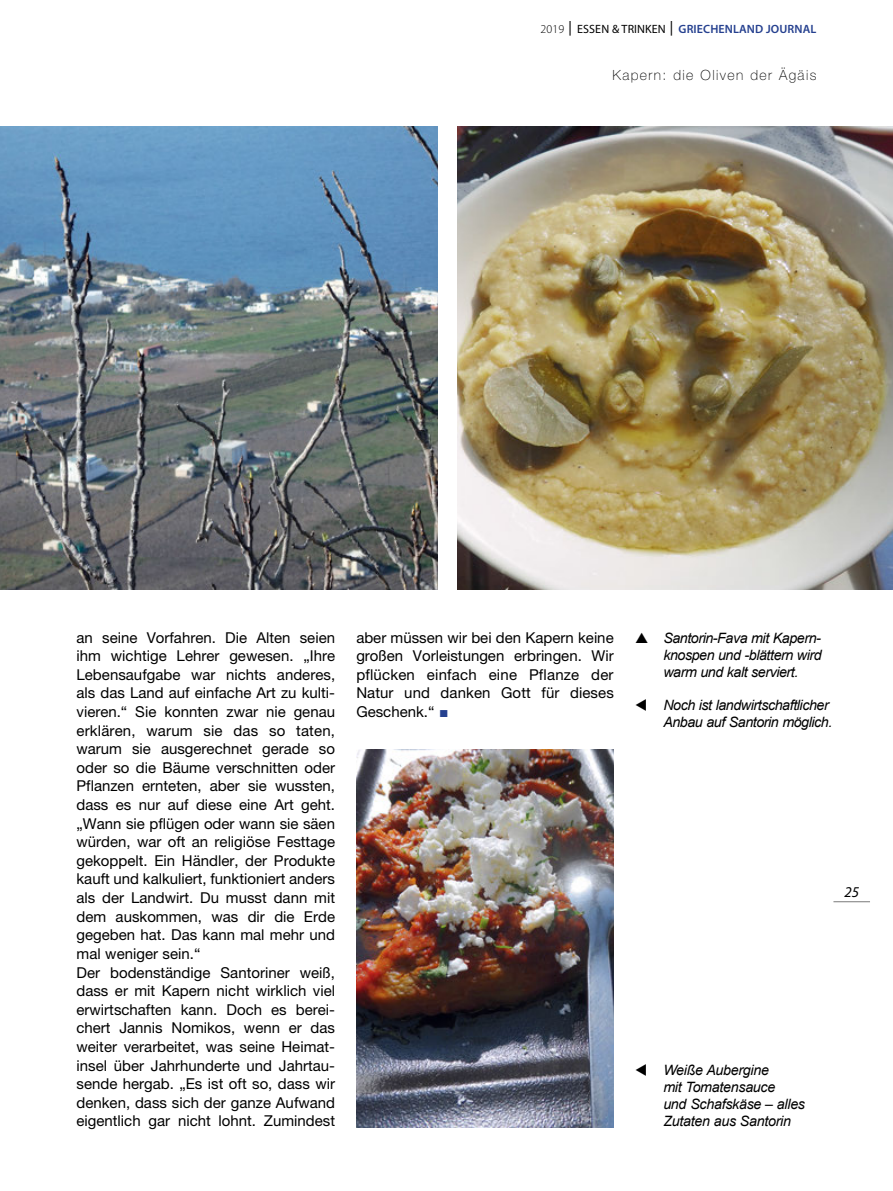
<style>
.page{position:relative;width:893px;height:1191px;background:#fff}
.page>*{position:absolute;margin:0;border:0;box-sizing:border-box;transform-origin:0 0}
.t1{font:15px/18.6px "Helvetica Neue LT Pro";color:#000;text-align:justify}
.t2{font:italic 15px "Myriad Pro";color:#000}
.t3{font:italic 14.25px/17px "Arial";letter-spacing:-.03em;color:#000;text-align:justify}
.t4{font:100 14.1px "Helvetica Neue LT Pro";letter-spacing:.1em;color:#000}
.t5{font:600 12px "Myriad Pro";letter-spacing:.01em;color:#25408f}
.s1{font-weight:300;color:#000}
.s2{font-family:"Arial Unicode MS";font-weight:400;color:#000}
.s3{font-weight:400;color:#000}
.s4{font-family:"Book Antiqua";color:#25408f}
</style>
<div class="page">
<hr style="left:833px;top:901px;width:37px;height:1px;background:#000">
<img style="left:457px;top:127px;width:436px;height:463px">
<img style="left:0;top:127px;width:438px;height:463px">
<img style="left:356px;top:750px;width:258px;height:377px">
<p class="t5" style="left:540px;top:22px;width:277px"><span class="s1">2019</span> <span class="s2">▏</span><span class="s3">ESSEN &amp; TRINKEN</span> <span class="s2">▏</span>GRIECHENLAND JOURNAL</p>
<p class="t4" style="left:612px;top:67px;width:205px">Kapern: die Oliven der Ägäis</p>
<p class="t1" style="left:77px;top:628px;width:260px">an seine Vorfahren. Die Alten seien ihm wichtige Lehrer gewesen. „Ihre Lebensaufgabe war nichts anderes, als das Land auf einfache Art zu kulti&shy;vieren.“ Sie konnten zwar nie genau erklären, warum sie das so taten, warum sie ausgerechnet gerade so oder so die Bäume verschnitten oder Pflanzen ernteten, aber sie wussten, dass es nur auf diese eine Art geht. „Wann sie pflügen oder wann sie säen würden, war oft an religiöse Festtage gekoppelt. Ein Händler, der Produkte kauft und kalkuliert, funktioniert anders als der Landwirt. Du musst dann mit dem auskommen, was dir die Erde gegeben hat. Das kann mal mehr und mal weniger sein.“</p>
<p class="t1" style="left:77px;top:962px;width:260px">Der bodenständige Santoriner weiß, dass er mit Kapern nicht wirklich viel erwirtschaften kann. Doch es berei&shy;chert Jannis Nomikos, wenn er das weiter verarbeitet, was seine Heimat&shy;insel über Jahrhunderte und Jahrtau&shy;sende hergab. „Es ist oft so, dass wir denken, dass sich der ganze Aufwand eigentlich gar nicht lohnt. Zumindest</p>
<p class="t1" style="left:356px;top:628px;width:259px">aber müssen wir bei den Kapern keine großen Vorleistungen erbringen. Wir pflücken einfach eine Pflanze der Natur und danken Gott für dieses Geschenk.“ <span class="s4">■</span></p>
<p class="t3" style="left:663px;top:629px;width:160px">Santorin-Fava mit Kapern&shy;knospen und -blättern wird warm und kalt serviert.</p>
<p class="t3" style="left:635px;top:696px;width:199px;text-align:right">▼ Noch ist landwirtschaftlicher<br>Anbau auf Santorin möglich.</p>
<p class="t2" style="left:844px;top:882px;width:16px">25</p>
<p class="t3" style="left:635px;top:1062px;width:136px">▼ Weiße Aubergine</p>
<p class="t3" style="left:663px;top:1079px;width:114px">mit Tomatensauce</p>
<p class="t3" style="left:663px;top:1096px;width:143px">und Schafskäse – alles<br>Zutaten aus Santorin</p>
</div>
